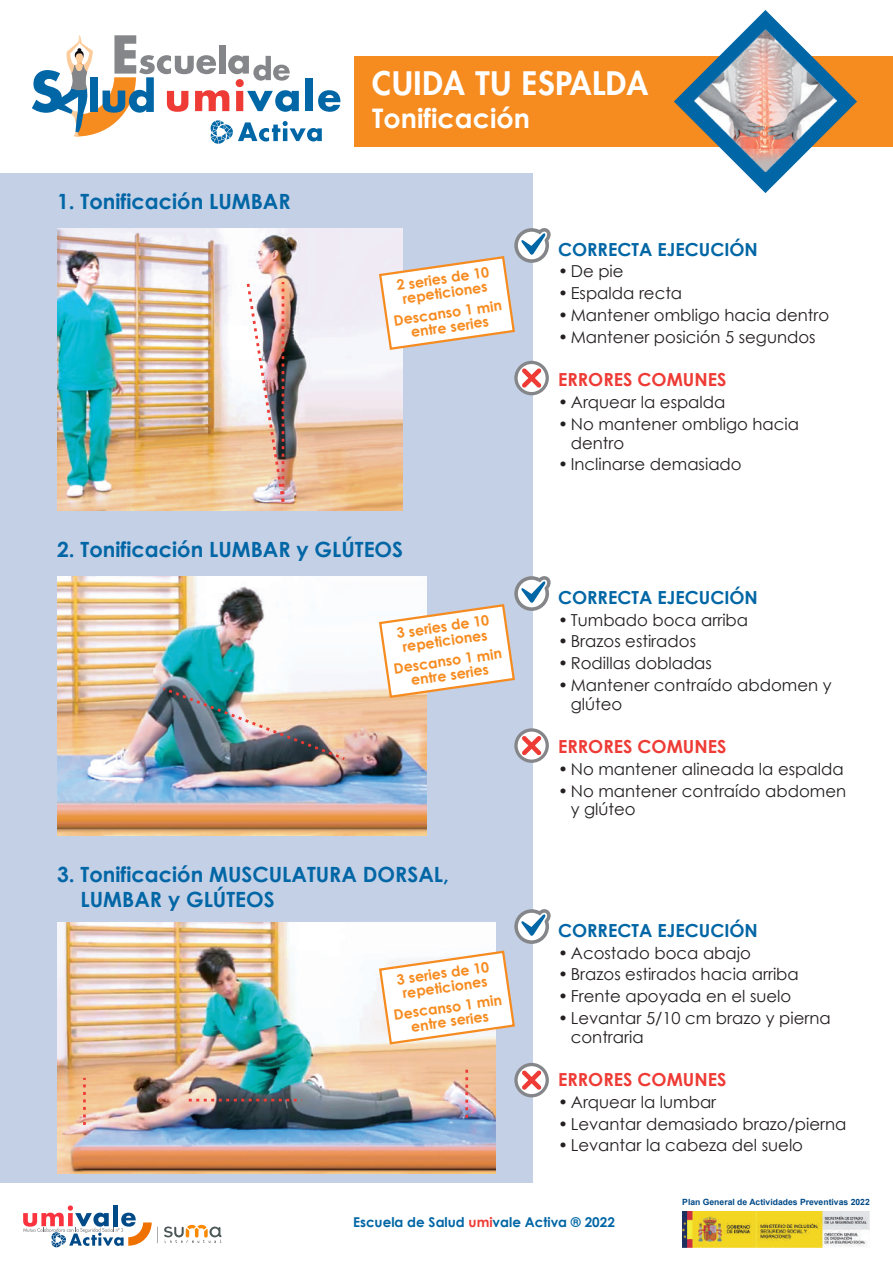
<style>
.page{position:relative;width:893px;height:1263px;background:#fff}
.page>*{position:absolute;margin:0;border:0;box-sizing:border-box;transform-origin:0 0}
.t1{font:800 31.5px "Futura LT";letter-spacing:.025em;color:#fff}
.t2{font:700 27px "Century Gothic";color:#fff}
.t3{font:700 21px/25.2px "Century Gothic";color:#0166a5}
.t4{font:700 18px "Century Gothic";color:#0166a5}
.t5{font:700 18px "Century Gothic";color:#ee3b35}
.t6{font:16.5px/18.8px "Century Gothic";color:#231f20}
.t7{font:700 14.25px/14.2px "Century Gothic";color:#f68b1f}
.t8{font:700 13.5px "Century Gothic";color:#0166a5}
.t9{font:700 8.55px "Arial";color:#004a87}
.s1{color:#ee3b35}
</style>
<div class="page">
<div style="left:0;top:173px;width:533px;height:1010px;background:#c4d0e6"></div>
<div style="left:354px;top:56px;width:539px;height:91px;background:#f68b1f"></div>
<svg style="left:674px;top:10px;width:183px;height:183px"></svg>
<img style="left:694px;top:30px;width:142px;height:141px">
<img style="left:57px;top:922px;width:438px;height:251px">
<svg style="left:83px;top:1078px;width:3px;height:47px"></svg>
<svg style="left:465px;top:1065px;width:3px;height:53px"></svg>
<svg style="left:189px;top:1099px;width:113px;height:2px"></svg>
<img style="left:57px;top:576px;width:369px;height:260px">
<img style="left:160px;top:685px;width:188px;height:77px">
<img style="left:57px;top:228px;width:345px;height:282px">
<img style="left:245px;top:279px;width:41px;height:226px">
<svg style="left:514px;top:361px;width:35px;height:34px"></svg>
<div style="left:518px;top:364px;width:28px;height:28px;background:#fff;border-radius:50%"></div>
<svg style="left:522px;top:368px;width:19px;height:20px"></svg>
<svg style="left:514px;top:728px;width:35px;height:35px"></svg>
<div style="left:518px;top:732px;width:28px;height:27px;background:#fff;border-radius:50%"></div>
<svg style="left:522px;top:736px;width:19px;height:19px"></svg>
<svg style="left:514px;top:1063px;width:35px;height:34px"></svg>
<div style="left:518px;top:1066px;width:28px;height:28px;background:#fff;border-radius:50%"></div>
<svg style="left:522px;top:1070px;width:19px;height:20px"></svg>
<svg style="left:378px;top:228px;width:173px;height:123px"></svg>
<svg style="left:378px;top:576px;width:173px;height:123px"></svg>
<svg style="left:378px;top:909px;width:173px;height:137px"></svg>
<svg style="left:32px;top:35px;width:308px;height:109px"></svg>
<img style="left:682px;top:1211px;width:188px;height:36px">
<svg style="left:164px;top:1225px;width:57px;height:18px"></svg>
<svg style="left:23px;top:1205px;width:135px;height:42px"></svg>
<p class="t3" style="left:57px;top:188px;width:235px">1. Tonificación LUMBAR</p>
<h1 class="t1" style="left:372px;top:63px;width:277px">CUIDA TU ESPALDA</h1>
<h2 class="t2" style="left:372px;top:98px;width:159px">Tonificación</h2>
<p class="t7" style="left:396px;top:277px;width:95px;rotate:-8deg">2 series de 10 repeticiones</p>
<p class="t7" style="left:393px;top:312px;width:111px;text-align:center;rotate:-8deg">Descanso 1 min entre series</p>
<p class="t4" style="left:558px;top:236px;width:201px">CORRECTA EJECUCIÓN</p>
<p class="t6" style="left:558px;top:262px;width:67px">• De pie</p>
<p class="t6" style="left:558px;top:284px;width:126px">• Espalda recta</p>
<p class="t6" style="left:558px;top:305px;width:273px">• Mantener ombligo hacia dentro</p>
<p class="t6" style="left:558px;top:327px;width:259px">• Mantener posición 5 segundos</p>
<p class="t5" style="left:558px;top:366px;width:170px">ERRORES COMUNES</p>
<p class="t6" style="left:558px;top:392px;width:169px">• Arquear la espalda</p>
<p class="t6" style="left:571px;top:414px;width:230px;text-indent:-13px">• No mantener ombligo hacia dentro</p>
<p class="t6" style="left:558px;top:455px;width:185px">• Inclinarse demasiado</p>
<p class="t3" style="left:57px;top:536px;width:348px">2. Tonificación LUMBAR y GLÚTEOS</p>
<p class="t7" style="left:396px;top:625px;width:95px;rotate:-8deg">3 series de 10 repeticiones</p>
<p class="t7" style="left:393px;top:660px;width:111px;text-align:center;rotate:-8deg">Descanso 1 min entre series</p>
<p class="t3" style="left:81px;top:861px;width:370px;text-indent:-24px">3. Tonificación MUSCULATURA DORSAL,<br>LUMBAR y GLÚTEOS</p>
<p class="t7" style="left:396px;top:972px;width:95px;rotate:-8deg">3 series de 10 repeticiones</p>
<p class="t7" style="left:393px;top:1007px;width:111px;text-align:center;rotate:-8deg">Descanso 1 min entre series</p>
<p class="t4" style="left:558px;top:584px;width:201px">CORRECTA EJECUCIÓN</p>
<p class="t6" style="left:558px;top:610px;width:192px">• Tumbado boca arriba</p>
<p class="t6" style="left:558px;top:632px;width:140px">• Brazos estirados</p>
<p class="t6" style="left:558px;top:653px;width:155px">• Rodillas dobladas</p>
<p class="t6" style="left:571px;top:675px;width:262px;text-indent:-13px">• Mantener contraído abdomen y glúteo</p>
<p class="t5" style="left:558px;top:733px;width:170px">ERRORES COMUNES</p>
<p class="t6" style="left:558px;top:759px;width:287px">• No mantener alineada la espalda</p>
<p class="t6" style="left:571px;top:781px;width:277px;text-indent:-13px">• No mantener contraído abdomen y glúteo</p>
<p class="t4" style="left:558px;top:917px;width:201px">CORRECTA EJECUCIÓN</p>
<p class="t6" style="left:558px;top:943px;width:194px">• Acostado boca abajo</p>
<p class="t6" style="left:558px;top:965px;width:242px">• Brazos estirados hacia arriba</p>
<p class="t6" style="left:558px;top:986px;width:235px">• Frente apoyada en el suelo</p>
<p class="t6" style="left:571px;top:1008px;width:262px;text-indent:-13px">• Levantar 5/10 cm brazo y pierna contraria</p>
<p class="t5" style="left:558px;top:1066px;width:170px">ERRORES COMUNES</p>
<p class="t6" style="left:558px;top:1092px;width:160px">• Arquear la lumbar</p>
<p class="t6" style="left:558px;top:1114px;width:290px">• Levantar demasiado brazo/pierna</p>
<p class="t6" style="left:558px;top:1136px;width:247px">• Levantar la cabeza del suelo</p>
<p class="t9" style="left:682px;top:1195px;width:189px">Plan General de Actividades Preventivas 2022</p>
<p class="t8" style="left:353px;top:1212px;width:263px">Escuela de Salud <span class="s1">umi</span>vale Activa ® 2022</p>
</div>
